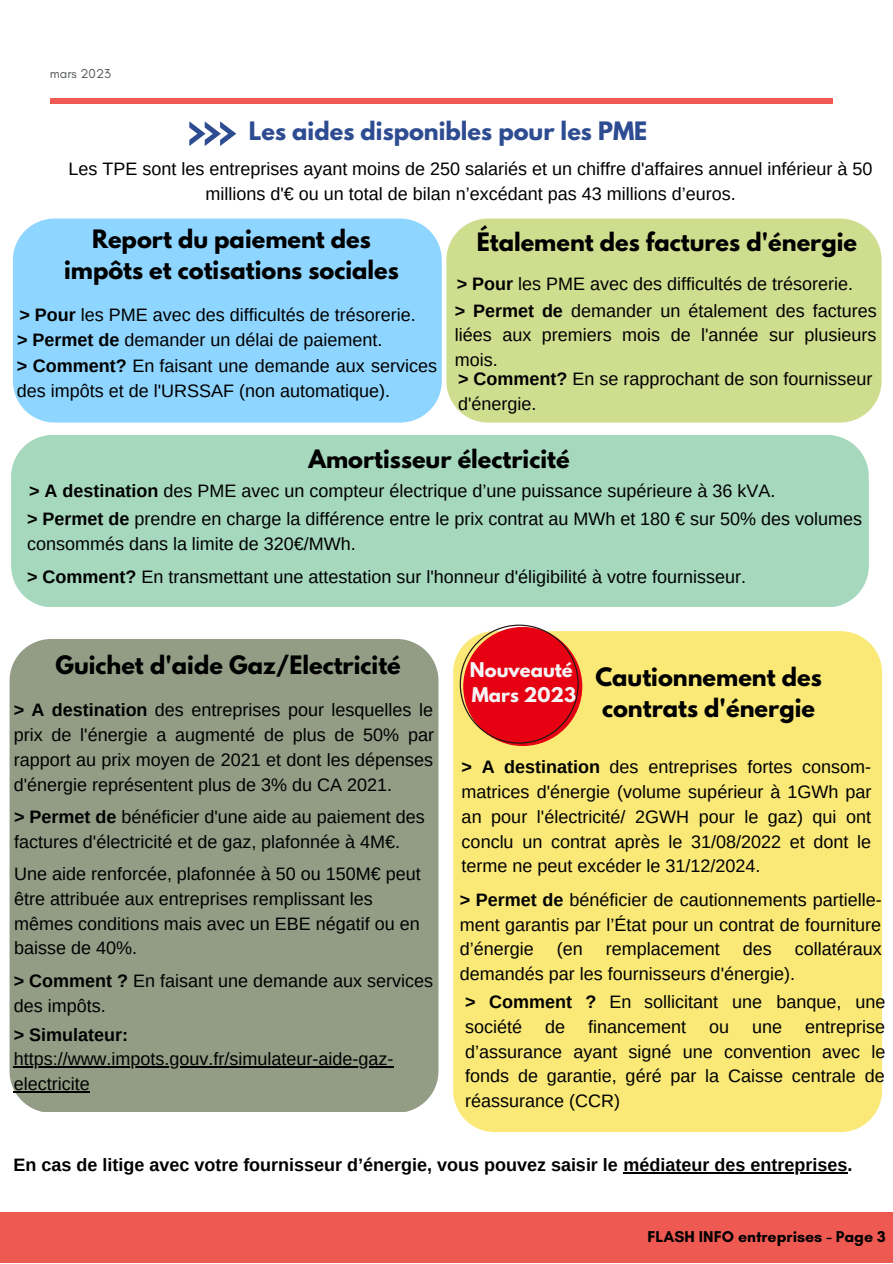
<style>
.page{position:relative;width:893px;height:1264px;background:#fff}
.page>*{position:absolute;margin:0;border:0;box-sizing:border-box;transform-origin:0 0}
.t1{font:700 22.5px/30.3px "League Spartan";color:#000;text-align:center}
.t2{font:700 22.5px "League Spartan";color:#2e4c91}
.t3{font:18px/24.8px "Arimo";color:#000}
.t4{font:700 18px "Arimo";color:#000}
.t5{font:700 18px/24.8px "League Spartan";color:#f5f5f5}
.t6{font:700 15.9px "Glacial Indifference";color:#000}
.t7{font:13.2px "Glacial Indifference";color:#565b5b}
.s1{font-weight:700}
</style>
<div class="page">
<div style="left:50px;top:98px;width:782px;height:6px;background:#ee5952"></div>
<div style="left:0;top:1212px;width:892px;height:50px;background:#ee5952"></div>
<svg style="left:189px;top:121px;width:47px;height:25px"></svg>
<div style="left:11px;top:435px;width:857px;height:171px;background:#a6d8be"></div>
<div style="left:13px;top:218px;width:429px;height:204px;background:#8ed5ff"></div>
<div style="left:446px;top:218px;width:435px;height:204px;background:#cfdd8f"></div>
<hr style="left:623px;top:1172px;width:224px;height:1px;background:#000">
<div style="left:10px;top:639px;width:428px;height:472px;background:#939d86"></div>
<hr style="left:14px;top:1066px;width:380px;height:1px;background:#000">
<hr style="left:14px;top:1091px;width:76px;height:1px;background:#000">
<div style="left:453px;top:631px;width:429px;height:501px;background:#fae977"></div>
<svg style="left:459px;top:624px;width:123px;height:122px;background:#e53b33"></svg>
<p class="t7" style="left:50px;top:66px;width:63px">mars 2023</p>
<p class="t2" style="left:249px;top:119px;width:400px">Les aides disponibles pour les PME</p>
<p class="t3" style="left:68px;top:157px;width:805px;text-align:center">Les TPE sont les entreprises ayant moins de 250 salariés et un chiffre d'affaires annuel inférieur à 50 millions d'€ ou un total de bilan n’excédant pas 43 millions d’euros.</p>
<p class="t1" style="left:64px;top:227px;width:336px">Report du paiement des impôts et cotisations sociales</p>
<p class="t3" style="left:17px;top:302px;width:400px"><span class="s1">&gt; Pour</span> les PME avec des difficultés de trésorerie. <span class="s1">&gt; Permet de</span> demander un délai de paiement.</p>
<p class="t3" style="left:17px;top:353px;width:421px"><span class="s1">&gt; Comment?</span> En faisant une demande aux services des impôts et de l'URSSAF (non automatique).</p>
<p class="t1" style="left:477px;top:230px;width:382px">Étalement des factures d'énergie</p>
<p class="t3" style="left:455px;top:270px;width:423px;line-height:26.7px"><span class="s1">&gt; Pour</span> les PME avec des difficultés de trésorerie.<br><span class="s1">&gt; Permet de</span> demander un étalement des factures</p>
<p class="t3" style="left:455px;top:323px;width:423px">liées aux premiers mois de l'année sur plusieurs mois.</p>
<p class="t3" style="left:458px;top:366px;width:416px"><span class="s1">&gt; Comment?</span> En se rapprochant de son fournisseur d'énergie.</p>
<p class="t1" style="left:308px;top:446px;width:263px">Amortisseur électricité</p>
<p class="t3" style="left:27px;top:477px;width:836px;line-height:27.9px"><span class="s1">&gt; A destination</span> des PME avec un compteur électrique d’une puissance supérieure à 36 kVA.<br><span class="s1">&gt; Permet de</span> prendre en charge la différence entre le prix contrat au MWh et 180 € sur 50% des volumes</p>
<p class="t3" style="left:27px;top:527px;width:720px;line-height:32.4px">consommés dans la limite de 320€/MWh.<br><span class="s1">&gt; Comment?</span> En transmettant une attestation sur l'honneur d'éligibilité à votre fournisseur.</p>
<p class="t1" style="left:55px;top:652px;width:347px">Guichet d'aide Gaz/Electricité</p>
<p class="t3" style="left:14px;top:697px;width:422px;text-align:justify"><span class="s1">&gt; A destination</span> des entreprises pour lesquelles le prix de l'énergie a augmenté de plus de 50% par rapport au prix moyen de 2021 et dont les dépenses d'énergie représentent plus de 3% du CA 2021.</p>
<p class="t3" style="left:14px;top:804px;width:412px"><span class="s1">&gt; Permet de</span> bénéficier d'une aide au paiement des factures d'électricité et de gaz, plafonnée à 4M€.</p>
<p class="t3" style="left:14px;top:861px;width:408px">Une aide renforcée, plafonnée à 50 ou 150M€ peut être attribuée aux entreprises remplissant les mêmes conditions mais avec un EBE négatif ou en baisse de 40%.</p>
<p class="t3" style="left:14px;top:968px;width:421px"><span class="s1">&gt; Comment ?</span> En faisant une demande aux services des impôts.</p>
<p class="t4" style="left:14px;top:1024px;width:116px">&gt; Simulateur:</p>
<p class="t3" style="left:14px;top:1046px;width:381px">https://www.impots.gouv.fr/simulateur-aide-gaz&shy;electricite</p>
<p class="t5" style="left:470px;top:660px;width:107px">Nouveauté<br>Mars 2023</p>
<p class="t1" style="left:595px;top:665px;width:228px;text-align:left">Cautionnement des contrats d'énergie</p>
<p class="t3" style="left:461px;top:754px;width:411px;text-align:justify"><span class="s1">&gt; A destination</span> des entreprises fortes consom&shy;matrices d'énergie (volume supérieur à 1GWh par an pour l'électricité/ 2GWH pour le gaz) qui ont conclu un contrat après le 31/08/2022 et dont le terme ne peut excéder le 31/12/2024.</p>
<p class="t3" style="left:459px;top:887px;width:423px;text-align:justify"><span class="s1">&gt; Permet de</span> bénéficier de cautionnements partielle&shy;ment garantis par l’État pour un contrat de fourniture d’énergie</p>
<p class="t3" style="left:459px;top:936px;width:423px;text-indent:335px">collatéraux demandés par les fournisseurs d'énergie).</p>
<p class="t3" style="left:465px;top:989px;width:421px"><span class="s1">&gt; Comment ?</span> En sollicitant une banque, une société</p>
<p class="t3" style="left:556px;top:936px;width:27px">(en</p>
<p class="t3" style="left:605px;top:936px;width:115px">remplacement</p>
<p class="t3" style="left:742px;top:936px;width:30px">des</p>
<p class="t3" style="left:465px;top:1014px;width:422px;text-align:justify;text-indent:340px">entreprise d’assurance ayant signé une convention avec le fonds de garantie, géré par la Caisse centrale de réassurance (CCR)</p>
<p class="t3" style="left:545px;top:1014px;width:21px">de</p>
<p class="t3" style="left:588px;top:1014px;width:99px">financement</p>
<p class="t3" style="left:709px;top:1014px;width:21px">ou</p>
<p class="t3" style="left:752px;top:1014px;width:31px">une</p>
<p class="t4" style="left:14px;top:1154px;width:840px">En cas de litige avec votre fournisseur d’énergie, vous pouvez saisir le médiateur des entreprises.</p>
<p class="t6" style="left:647px;top:1226px;width:239px">FLASH INFO entreprises - Page 3</p>
</div>
